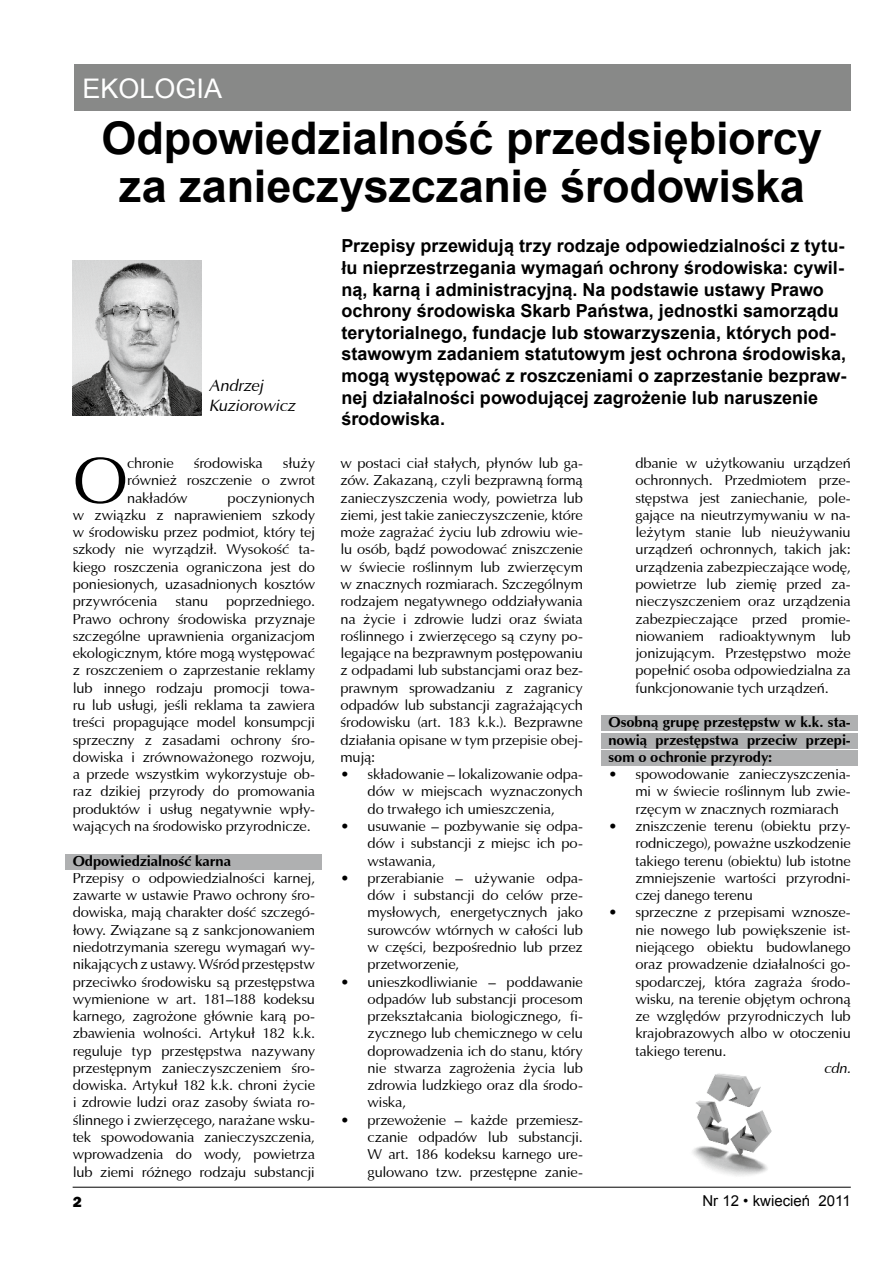
<style>
.page{position:relative;width:893px;height:1263px;background:#fff}
.page>*{position:absolute;margin:0;border:0;box-sizing:border-box;transform-origin:0 0}
.t1{font:65.1px "Ottawa";color:#000}
.t2{font:700 45px/48px "Arial";letter-spacing:-.005em;color:#000;text-align:center}
.t3{font:27px "Arial";color:#fff}
.t4{font:700 18px/21.6px "Arial";color:#000}
.t5{font:italic 16.5px/19.8px "Ottawa";letter-spacing:-.015em;color:#000}
.t6{font:15px "Arial";color:#000}
.t7{font:800 15px "Frankfurt Gothic";color:#000}
.t8{font:14.4px/17.2px "Ottawa";letter-spacing:-.02em;color:#000;text-align:justify}
.t9{font:700 14.4px/17.2px "Ottawa";letter-spacing:-.005em;color:#000;text-align:justify}
.t10{font:italic 14.4px "Ottawa";color:#000}
</style>
<div class="page">
<hr style="left:73px;top:1187px;width:778px;height:1px;background:#000">
<img style="left:692px;top:1073px;width:80px;height:103px">
<div style="left:65px;top:854px;width:256px;height:16px;background:#afb0b1"></div>
<div style="left:602px;top:750px;width:256px;height:16px;background:#afb0b1"></div>
<div style="left:602px;top:733px;width:256px;height:16px;background:#afb0b1"></div>
<div style="left:602px;top:715px;width:256px;height:16px;background:#afb0b1"></div>
<img style="left:73px;top:260px;width:129px;height:155px">
<div style="left:74px;top:64px;width:777px;height:47px;background:#888988"></div>
<h3 class="t3" style="left:82px;top:71px;width:141px">EKOLOGIA</h3>
<h2 class="t2" style="left:102px;top:116px;width:722px">Odpowiedzialność przedsiębiorcy za zanieczyszczanie środowiska</h2>
<p class="t5" style="left:209px;top:376px;width:88px">Andrzej<br>Kuziorowicz</p>
<h1 class="t1" style="left:73px;top:441px;width:57px">O</h1>
<p class="t8" style="left:127px;top:454px;width:48px">chronie</p>
<p class="t8" style="left:194px;top:454px;width:71px">środowiska</p>
<p class="t8" style="left:127px;top:454px;width:189px;text-indent:156px">służy również roszczenie o zwrot nakładów</p>
<p class="t8" style="left:73px;top:489px;width:244px;text-indent:155px">poczynionych w związku z naprawieniem szkody w środowisku przez podmiot, który tej szkody nie wyrządził. Wysokość ta&shy;kiego roszczenia ograniczona jest do poniesionych, uzasadnionych kosztów przywrócenia stanu poprzedniego.<br>Prawo ochrony środowiska przyznaje szczególne uprawnienia organizacjom ekologicznym, które mogą występować z roszczeniem o zaprzestanie reklamy lub innego rodzaju promocji towa&shy;ru lub usługi, jeśli reklama ta zawiera treści propagujące model konsumpcji sprzeczny z zasadami ochrony śro&shy;dowiska i zrównoważonego rozwoju, a przede wszystkim wykorzystuje ob&shy;raz dzikiej przyrody do promowania produktów i usług negatywnie wpły&shy;wających na środowisko przyrodnicze.</p>
<p class="t9" style="left:73px;top:852px;width:160px">Odpowiedzialność karna</p>
<p class="t8" style="left:73px;top:869px;width:244px">Przepisy o odpowiedzialności karnej, zawarte w ustawie Prawo ochrony śro&shy;dowiska, mają charakter dość szczegó&shy;łowy. Związane są z sankcjonowaniem niedotrzymania szeregu wymagań wy&shy;nikających z ustawy. Wśród przestępstw przeciwko środowisku są przestępstwa wymienione w art. 181–188 kodeksu karnego, zagrożone głównie karą po&shy;zbawienia wolności. Artykuł 182 k.k. reguluje typ przestępstwa nazywany przestępnym zanieczyszczeniem śro&shy;dowiska. Artykuł 182 k.k. chroni życie i zdrowie ludzi oraz zasoby świata ro&shy;ślinnego i zwierzęcego, narażane wsku&shy;tek spowodowania zanieczyszczenia, wprowadzenia do wody, powietrza lub ziemi różnego rodzaju substancji</p>
<p class="t4" style="left:341px;top:236px;width:506px">Przepisy przewidują trzy rodzaje odpowiedzialności z tytu&shy;łu nieprzestrzegania wymagań ochrony środowiska: cywil&shy;ną, karną i administracyjną. Na podstawie ustawy Prawo ochrony środowiska Skarb Państwa, jednostki samorządu terytorialnego, fundacje lub stowarzyszenia, których pod&shy;stawowym zadaniem statutowym jest ochrona środowiska, mogą występować z roszczeniami o zaprzestanie bezpraw&shy;nej działalności powodującej zagrożenie lub naruszenie środowiska.</p>
<p class="t8" style="left:341px;top:454px;width:244px">w postaci ciał stałych, płynów lub ga&shy;zów. Zakazaną, czyli bezprawną formą zanieczyszczenia wody, powietrza lub ziemi, jest takie zanieczyszczenie, które może zagrażać życiu lub zdrowiu wie&shy;lu osób, bądź powodować zniszczenie w świecie roślinnym lub zwierzęcym w znacznych rozmiarach. Szczególnym rodzajem negatywnego oddziaływania na życie i zdrowie ludzi oraz świata roślinnego i zwierzęcego są czyny po&shy;legające na bezprawnym postępowaniu z odpadami lub substancjami oraz bez&shy;prawnym sprowadzaniu z zagranicy odpadów lub substancji zagrażających środowisku (art. 183 k.k.). Bezprawne działania opisane w tym przepisie obej&shy;mują:</p>
<p class="t8" style="left:368px;top:766px;width:217px;text-indent:-27px">• składowanie – lokalizowanie odpa&shy;dów w miejscach wyznaczonych do trwałego ich umieszczenia,</p>
<p class="t8" style="left:368px;top:817px;width:217px;text-indent:-27px">• usuwanie – pozbywanie się odpa&shy;dów i substancji z miejsc ich po&shy;wstawania,</p>
<p class="t8" style="left:368px;top:869px;width:217px;text-indent:-27px">• przerabianie – używanie odpa&shy;dów i substancji do celów prze&shy;mysłowych, energetycznych jako surowców wtórnych w całości lub w części, bezpośrednio lub przez przetworzenie,</p>
<p class="t8" style="left:368px;top:973px;width:217px;text-indent:-27px">• unieszkodliwianie – poddawanie odpadów lub substancji procesom przekształcania biologicznego, fi&shy;zycznego lub chemicznego w celu doprowadzenia ich do stanu, który nie stwarza zagrożenia życia lub zdrowia ludzkiego oraz dla środo&shy;wiska,</p>
<p class="t8" style="left:368px;top:1111px;width:217px;text-indent:-27px">• przewożenie – każde przemiesz&shy;czanie odpadów lub substancji.<br>W art. 186 kodeksu karnego ure&shy;gulowano tzw. przestępne zanie-</p>
<p class="t8" style="left:635px;top:454px;width:217px">dbanie w użytkowaniu urządzeń ochronnych. Przedmiotem prze&shy;stępstwa jest zaniechanie, pole&shy;gające na nieutrzymywaniu w na&shy;leżytym stanie lub nieużywaniu urządzeń ochronnych, takich jak: urządzenia zabezpieczające wodę, powietrze lub ziemię przed za&shy;nieczyszczeniem oraz urządzenia zabezpieczające przed promie&shy;niowaniem radioaktywnym lub jonizującym. Przestępstwo może popełnić osoba odpowiedzialna za funkcjonowanie tych urządzeń.</p>
<p class="t9" style="left:608px;top:713px;width:244px">Osobną grupę przestępstw w k.k. sta&shy;nowią przestępstwa przeciw przepi&shy;som o ochronie przyrody:</p>
<p class="t8" style="left:635px;top:766px;width:217px;text-indent:-27px">• spowodowanie zanieczyszczenia&shy;mi w świecie roślinnym lub zwie&shy;rzęcym w znacznych rozmiarach</p>
<p class="t8" style="left:635px;top:817px;width:217px;text-indent:-27px">• zniszczenie terenu (obiektu przy&shy;rodniczego), poważne uszkodzenie takiego terenu (obiektu) lub istotne zmniejszenie wartości przyrodni&shy;czej danego terenu</p>
<p class="t8" style="left:635px;top:904px;width:217px;text-indent:-27px">• sprzeczne z przepisami wznosze&shy;nie nowego lub powiększenie ist&shy;niejącego obiektu budowlanego oraz prowadzenie działalności go&shy;spodarczej, która zagraża środo&shy;wisku, na terenie objętym ochroną ze względów przyrodniczych lub krajobrazowych albo w otoczeniu takiego terenu.</p>
<p class="t10" style="left:824px;top:1059px;width:29px">cdn.</p>
<p class="t7" style="left:73px;top:1193px;width:10px">2</p>
<p class="t6" style="left:702px;top:1191px;width:150px">Nr 12 • kwiecień 2011</p>
</div>
